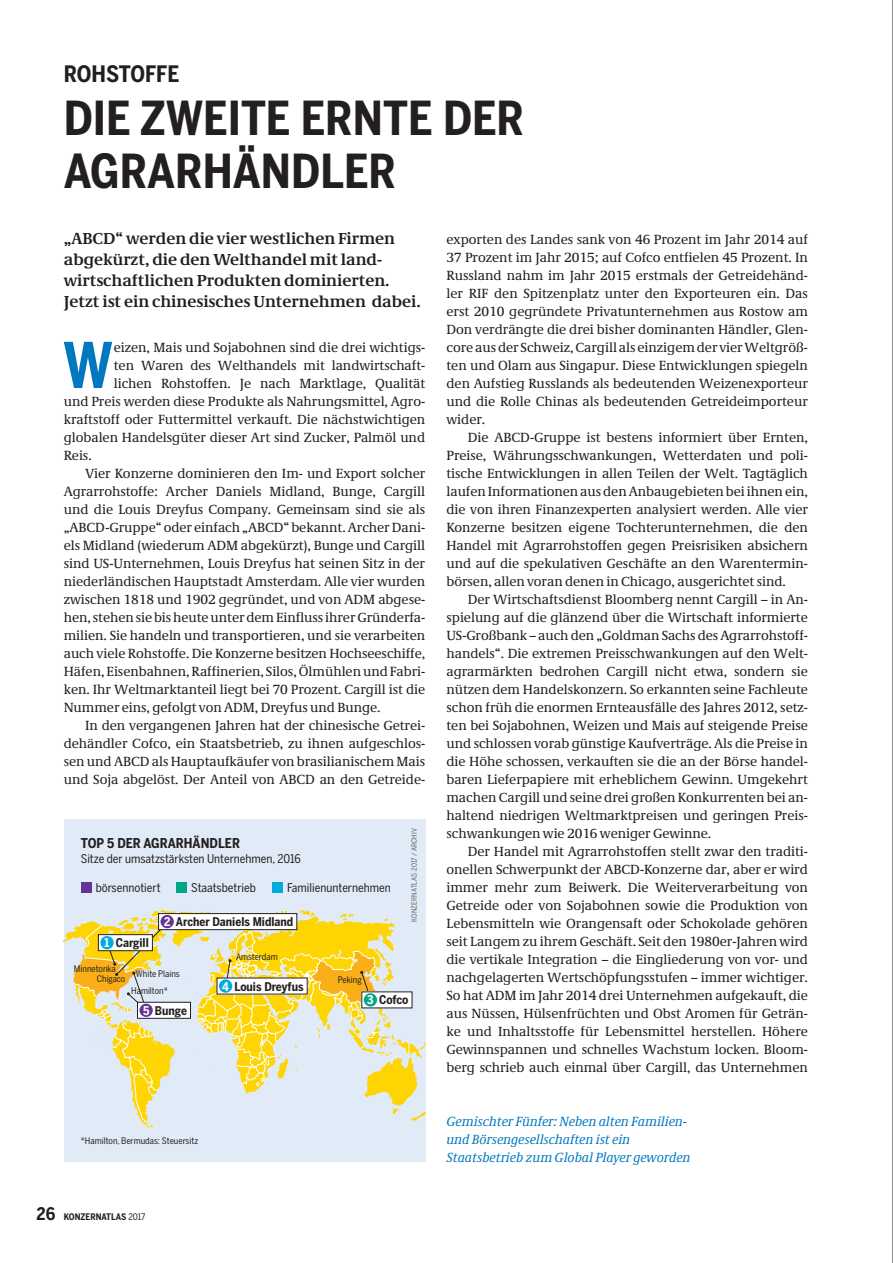
<style>
.page{position:relative;width:893px;height:1263px;background:#fff}
.page>*{position:absolute;margin:0;border:0;box-sizing:border-box;transform-origin:0 0}
.t1{font:700 62.1px "Benton Sans Cond";color:#0078c0}
.t2{font:700 46.5px/52.5px "Benton Sans Cond";color:#231f20}
.t3{font:700 22.5px "Benton Sans Cond";letter-spacing:-.005em;color:#231f20}
.t4{font:700 16.5px/21px "Neue Demos";color:#231f20}
.t5{font:13.5px/18px "Demos Pro";letter-spacing:-.005em;color:#231f20;text-align:justify}
.t6{font:italic 13.5px/18px "Demos Pro";letter-spacing:-.005em;color:#0078c0}
.t7{font:700 13.5px "Benton Sans Cond";color:#231f20}
.t8{font:12px "Benton Sans Cond";color:#231f20}
.t9{font:700 12px "Benton Sans Cond";color:#231f20}
.t10{font:9px/10.1px "Benton Sans Cond";color:#231f20}
.t11{font:700 9px "Benton Sans Cond";color:#231f20}
.t12{font:7.2px "Benton Sans Cond";letter-spacing:.02em;color:#636366}
.s1{color:#fff}
.s2{font-size:17.25px}
.s3{font-weight:400}
</style>
<div class="page">
<div style="left:64px;top:820px;width:361px;height:342px;background:#e1ebf7"></div>
<div style="left:81px;top:882px;width:10px;height:11px;background:#633695"></div>
<div style="left:176px;top:882px;width:11px;height:11px;background:#00a786"></div>
<div style="left:272px;top:882px;width:11px;height:11px;background:#00abe1"></div>
<svg style="left:64px;top:910px;width:361px;height:217px"></svg>
<div style="left:138px;top:1002px;width:52px;height:16px;background:#fff"></div>
<div style="left:137px;top:1002px;width:54px;height:17px;border:1px solid #231f20"></div>
<div style="left:139px;top:1004px;width:14px;height:13px;background:#633695;border-radius:50%"></div>
<hr style="left:892px;top:0;width:1px;height:1263px;background:#231f20">
<h3 class="t3" style="left:64px;top:60px;width:117px">ROHSTOFFE</h3>
<h2 class="t2" style="left:64px;top:93px;width:462px">DIE ZWEITE ERNTE DER<br>AGRARHÄNDLER</h2>
<p class="t4" style="left:64px;top:228px;width:358px">„ABCD“ werden die vier westlichen Firmen abgekürzt, die den Welthandel mit land&shy;wirtschaftlichen Produkten dominierten.<br>Jetzt ist ein chinesisches Unternehmen dabei.</p>
<h1 class="t1" style="left:63px;top:329px;width:52px">W</h1>
<p class="t5" style="left:114px;top:338px;width:313px">eizen, Mais und Sojabohnen sind die drei wichtigs-</p>
<p class="t5" style="left:114px;top:356px;width:313px">ten Waren des Welthandels mit landwirtschaft-</p>
<p class="t5" style="left:114px;top:374px;width:313px">lichen Rohstoffen. Je nach Marktlage, Qualität</p>
<p class="t5" style="left:64px;top:392px;width:363px">und Preis werden diese Produkte als Nahrungsmittel, Agro-</p>
<p class="t5" style="left:64px;top:410px;width:363px">kraftstoff oder Futtermittel verkauft. Die nächstwichtigen</p>
<p class="t5" style="left:64px;top:428px;width:363px">globalen Handelsgüter dieser Art sind Zucker, Palmöl und</p>
<p class="t5" style="left:64px;top:446px;width:29px">Reis.</p>
<p class="t5" style="left:85px;top:464px;width:342px">Vier Konzerne dominieren den Im- und Export solcher</p>
<p class="t5" style="left:64px;top:482px;width:363px">Agrarrohstoffe: Archer Daniels Midland, Bunge, Cargill</p>
<p class="t5" style="left:64px;top:500px;width:363px">und die Louis Dreyfus Company. Gemeinsam sind sie als</p>
<p class="t5" style="left:64px;top:518px;width:363px">„ABCD-Gruppe“ oder einfach „ABCD“ bekannt. Archer Dani-</p>
<p class="t5" style="left:64px;top:536px;width:363px">els Midland (wiederum ADM abgekürzt), Bunge und Cargill</p>
<p class="t5" style="left:64px;top:554px;width:363px">sind US-Unternehmen, Louis Dreyfus hat seinen Sitz in der</p>
<p class="t5" style="left:64px;top:572px;width:363px">niederländischen Hauptstadt Amsterdam. Alle vier wurden</p>
<p class="t5" style="left:64px;top:590px;width:363px">zwischen 1818 und 1902 gegründet, und von ADM abgese-</p>
<p class="t5" style="left:64px;top:608px;width:363px">hen, stehen sie bis heute unter dem Einfluss ihrer Gründerfa-</p>
<p class="t5" style="left:64px;top:626px;width:363px">milien. Sie handeln und transportieren, und sie verarbeiten</p>
<p class="t5" style="left:64px;top:644px;width:363px">auch viele Rohstoffe. Die Konzerne besitzen Hochseeschiffe,</p>
<p class="t5" style="left:64px;top:662px;width:363px">Häfen, Eisenbahnen, Raffinerien, Silos, Ölmühlen und Fabri-</p>
<p class="t5" style="left:64px;top:680px;width:363px">ken. Ihr Weltmarktanteil liegt bei 70 Prozent. Cargill ist die</p>
<p class="t5" style="left:64px;top:698px;width:318px">Nummer eins, gefolgt von ADM, Dreyfus und Bunge.</p>
<p class="t5" style="left:85px;top:716px;width:342px">In den vergangenen Jahren hat der chinesische Getrei-</p>
<p class="t5" style="left:64px;top:734px;width:363px">dehändler Cofco, ein Staatsbetrieb, zu ihnen aufgeschlos-</p>
<p class="t5" style="left:64px;top:752px;width:363px">sen und ABCD als Hauptaufkäufer von brasilianischem Mais</p>
<p class="t5" style="left:64px;top:770px;width:363px">und Soja abgelöst. Der Anteil von ABCD an den Getreide-</p>
<p class="t7" style="left:81px;top:835px;width:161px">TOP 5 DER AGRARHÄNDLER</p>
<p class="t8" style="left:81px;top:852px;width:222px">Sitze der umsatzstärksten Unternehmen, 2016</p>
<p class="t8" style="left:96px;top:880px;width:66px">börsennotiert</p>
<p class="t8" style="left:191px;top:880px;width:66px">Staatsbetrieb</p>
<p class="t8" style="left:287px;top:880px;width:105px">Familienunternehmen</p>
<p class="t9" style="left:105px;top:936px;width:46px"><span class="s1">1</span> Cargill</p>
<p class="t9" style="left:164px;top:915px;width:131px"><span class="s1">2</span> Archer Daniels Midland</p>
<p class="t10" style="left:236px;top:952px;width:43px">Amsterdam</p>
<p class="t12" style="left:410px;top:922px;width:95px;rotate:-90deg">KONZERNATLAS 2017 / ARCHIV</p>
<p class="t10" style="left:97px;top:963px;width:30px;text-indent:-23px">Minnetonka<br>Chigaco</p>
<p class="t10" style="left:338px;top:975px;width:25px">Peking</p>
<p class="t10" style="left:131px;top:965px;width:50px;line-height:17.1px;text-indent:5px">White Plains<br>Hamilton*</p>
<p class="t9" style="left:222px;top:979px;width:83px"><span class="s1">4</span> Louis Dreyfus</p>
<p class="t9" style="left:367px;top:993px;width:43px"><span class="s1">3</span> Cofco</p>
<p class="t9" style="left:143px;top:1003px;width:45px"><span class="s1">5</span> Bunge</p>
<p class="t10" style="left:81px;top:1136px;width:119px">*Hamilton, Bermudas: Steuersitz</p>
<p class="t11" style="left:37px;top:1212px;width:110px"><span class="s2">26</span> KONZERNATLAS <span class="s3">2017</span></p>
<p class="t5" style="left:446px;top:230px;width:363px">exporten des Landes sank von 46 Prozent im Jahr 2014 auf 37 Prozent im Jahr 2015; auf Cofco entfielen 45 Prozent. In Russland nahm im Jahr 2015 erstmals der Getreidehänd&shy;ler RIF den Spitzenplatz unter den Exporteuren ein. Das erst 2010 gegründete Privatunternehmen aus Rostow am Don verdrängte die drei bisher dominanten Händler, Glen&shy;core aus der Schweiz, Cargill als einzigem der vier Weltgröß&shy;ten und Olam aus Singapur. Diese Entwicklungen spiegeln den Aufstieg Russlands als bedeutenden Weizenexporteur und die Rolle Chinas als bedeutenden Getreideimporteur wider.</p>
<p class="t5" style="left:446px;top:428px;width:363px;text-indent:21px">Die ABCD-Gruppe ist bestens informiert über Ernten, Preise, Währungsschwankungen, Wetterdaten und poli&shy;tische Entwicklungen in allen Teilen der Welt. Tagtäglich laufen Informationen aus den Anbaugebieten bei ihnen ein, die von ihren Finanzexperten analysiert werden. Alle vier Konzerne besitzen eigene Tochterunternehmen, die den Handel mit Agrarrohstoffen gegen Preisrisiken absichern und auf die spekulativen Geschäfte an den Warentermin&shy;börsen, allen voran denen in Chicago, ausgerichtet sind.</p>
<p class="t5" style="left:446px;top:590px;width:363px;text-indent:21px">Der Wirtschaftsdienst Bloomberg nennt Cargill – in An&shy;spielung auf die glänzend über die Wirtschaft informierte US-Großbank – auch den „Goldman Sachs des Agrarrohstoff&shy;handels“. Die extremen Preisschwankungen auf den Welt&shy;agrarmärkten bedrohen Cargill nicht etwa, sondern sie nützen dem Handelskonzern. So erkannten seine Fachleute schon früh die enormen Ernteausfälle des Jahres 2012, setz&shy;ten bei Sojabohnen, Weizen und Mais auf steigende Preise und schlossen vorab günstige Kaufverträge. Als die Preise in die Höhe schossen, verkauften sie die an der Börse handel&shy;baren Lieferpapiere mit erheblichem Gewinn. Umgekehrt machen Cargill und seine drei großen Konkurrenten bei an&shy;haltend niedrigen Weltmarktpreisen und geringen Preis&shy;schwankungen wie 2016 weniger Gewinne.</p>
<p class="t5" style="left:446px;top:842px;width:363px;text-indent:21px">Der Handel mit Agrarrohstoffen stellt zwar den traditi&shy;onellen Schwerpunkt der ABCD-Konzerne dar, aber er wird immer mehr zum Beiwerk. Die Weiterverarbeitung von Getreide oder von Sojabohnen sowie die Produktion von Lebensmitteln wie Orangensaft oder Schokolade gehören seit Langem zu ihrem Geschäft. Seit den 1980er-Jahren wird die vertikale Integration – die Eingliederung von vor- und nachgelagerten Wertschöpfungsstufen – immer wichtiger.<br>So hat ADM im Jahr 2014 drei Unternehmen aufgekauft, die aus Nüssen, Hülsenfrüchten und Obst Aromen für Geträn&shy;ke und Inhaltsstoffe für Lebensmittel herstellen. Höhere Gewinnspannen und schnelles Wachstum locken. Bloom&shy;berg schrieb auch einmal über Cargill, das Unternehmen</p>
<p class="t6" style="left:446px;top:1112px;width:246px">Gemischter Fünfer: Neben alten Familien&shy;und Börsengesellschaften ist ein<br>Staatsbetrieb zum Global Player geworden</p>
</div>
